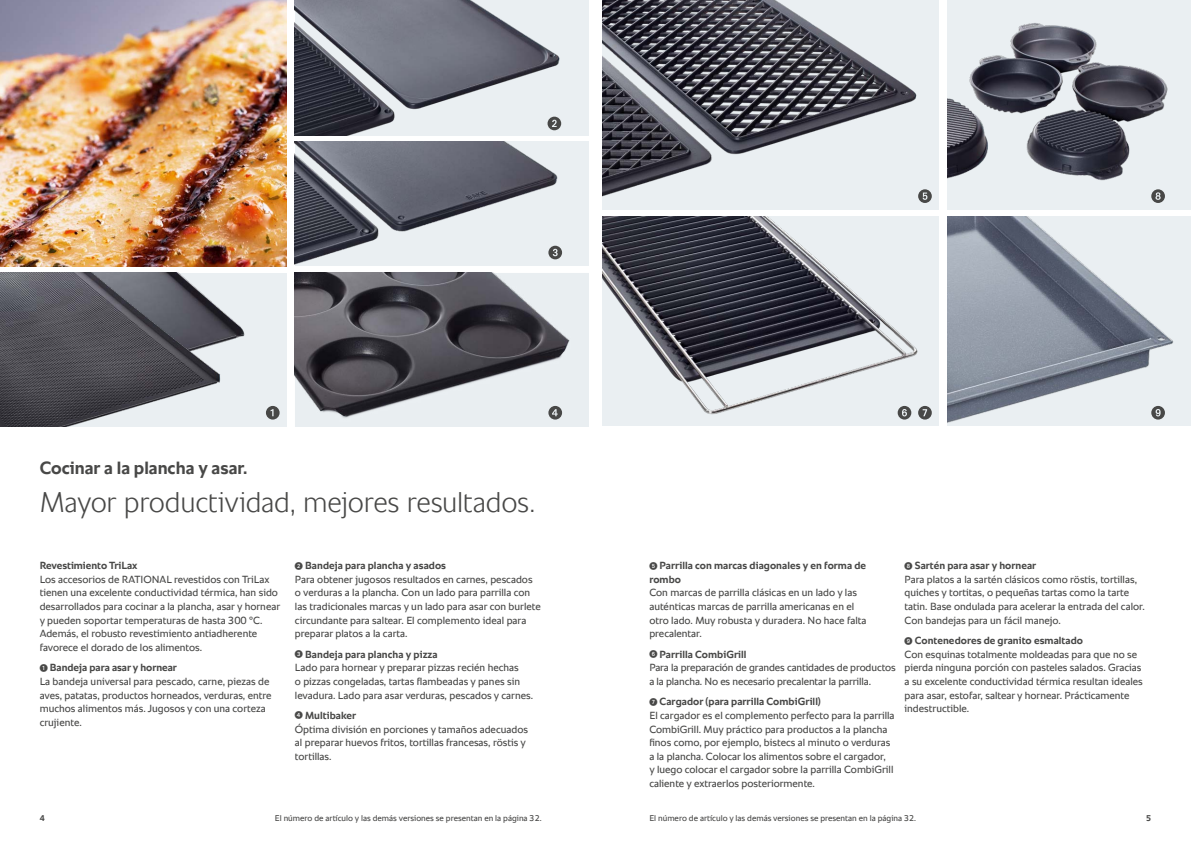
<style>
.page{position:relative;width:1191px;height:842px;background:#fff}
.page>*{position:absolute;margin:0;border:0;box-sizing:border-box;transform-origin:0 0}
.t1{font:300 29px "RATIONAL Sans TT";letter-spacing:-.01em;color:#484847}
.t2{font:700 18px "RATIONAL Sans TT";color:#484847}
.t3{font:10.5px/13.6px "RATIONAL Sans TT";color:#484847}
.t4{font:700 10.5px/13.6px "RATIONAL Sans TT";letter-spacing:.005em;color:#484847}
.t5{font:8.5px "RATIONAL Sans TT";color:#484847}
.t6{font:700 8.5px "RATIONAL Sans TT";color:#484847}
.s1{font-family:"European Pi One";font-size:8px}
.s2{font-weight:700}
.s3{font-family:"European Pi One";font-weight:400;font-size:8px}
</style>
<div class="page">
<img style="left:947px;top:0;width:244px;height:210px">
<svg style="left:1151px;top:189px;width:14px;height:14px"></svg>
<img style="left:602px;top:217px;width:336px;height:209px">
<svg style="left:897px;top:406px;width:14px;height:14px"></svg>
<svg style="left:918px;top:406px;width:13px;height:14px"></svg>
<img style="left:947px;top:217px;width:244px;height:209px">
<svg style="left:1151px;top:406px;width:14px;height:14px"></svg>
<img style="left:602px;top:0;width:336px;height:210px">
<svg style="left:918px;top:189px;width:13px;height:14px"></svg>
<img style="left:295px;top:0;width:293px;height:135px">
<svg style="left:547px;top:117px;width:14px;height:13px"></svg>
<div style="left:229px;top:273px;width:57px;height:153px;background:#eaeff2"></div>
<img style="left:0;top:273px;width:229px;height:153px">
<svg style="left:266px;top:406px;width:13px;height:14px"></svg>
<img style="left:295px;top:141px;width:293px;height:125px">
<svg style="left:548px;top:246px;width:14px;height:13px"></svg>
<img style="left:295px;top:273px;width:293px;height:153px">
<svg style="left:548px;top:406px;width:14px;height:14px"></svg>
<img style="left:0;top:0;width:286px;height:266px">
<h2 class="t2" style="left:40px;top:455px;width:209px">Cocinar a la plancha y asar.</h2>
<h1 class="t1" style="left:40px;top:481px;width:497px">Mayor productividad, mejores resultados.</h1>
<p class="t4" style="left:40px;top:559px;width:99px">Revestimiento TriLax</p>
<p class="t3" style="left:40px;top:572px;width:242px">Los accesorios de RATIONAL revestidos con TriLax tienen una excelente conductividad térmica, han sido desarrollados para cocinar a la plancha, asar y hornear y pueden soportar temperaturas de hasta 300 °C.<br>Además, el robusto revestimiento antiadherente favorece el dorado de los alimentos.</p>
<p class="t3" style="left:40px;top:661px;width:233px"><span class="s1">1</span> <span class="s2">Bandeja para asar y hornear<br></span>La bandeja universal para pescado, carne, piezas de aves, patatas, productos horneados, verduras, entre muchos alimentos más. Jugosos y con una corteza crujiente.</p>
<p class="t3" style="left:295px;top:559px;width:247px"><span class="s1">2</span> <span class="s2">Bandeja para plancha y asados<br></span>Para obtener jugosos resultados en carnes, pescados o verduras a la plancha. Con un lado para parrilla con las tradicionales marcas y un lado para asar con burlete circundante para saltear. El complemento ideal para preparar platos a la carta.</p>
<p class="t3" style="left:295px;top:647px;width:240px"><span class="s1">3</span> <span class="s2">Bandeja para plancha y pizza<br></span>Lado para hornear y preparar pizzas recién hechas<br>o pizzas congeladas, tartas flambeadas y panes sin levadura. Lado para asar verduras, pescados y carnes.</p>
<p class="t3" style="left:295px;top:709px;width:235px"><span class="s1">4</span> <span class="s2">Multibaker<br></span>Óptima división en porciones y tamaños adecuados al preparar huevos fritos, tortillas francesas, röstis y tortillas.</p>
<p class="t4" style="left:649px;top:559px;width:218px"><span class="s3">5</span> Parrilla con marcas diagonales y en forma de rombo</p>
<p class="t3" style="left:649px;top:586px;width:219px">Con marcas de parrilla clásicas en un lado y las auténticas marcas de parrilla americanas en el otro lado. Muy robusta y duradera. No hace falta precalentar.</p>
<p class="t3" style="left:649px;top:647px;width:248px"><span class="s1">6</span> <span class="s2">Parrilla CombiGrill<br></span>Para la preparación de grandes cantidades de productos a la plancha. No es necesario precalentar la parrilla.</p>
<p class="t3" style="left:649px;top:695px;width:247px"><span class="s1">7</span> <span class="s2">Cargador (para parrilla CombiGrill)<br></span>El cargador es el complemento perfecto para la parrilla CombiGrill. Muy práctico para productos a la plancha finos como, por ejemplo, bistecs al minuto o verduras a la plancha. Colocar los alimentos sobre el cargador,<br>y luego colocar el cargador sobre la parrilla CombiGrill caliente y extraerlos posteriormente.</p>
<p class="t3" style="left:904px;top:559px;width:242px"><span class="s1">8</span> <span class="s2">Sartén para asar y hornear<br></span>Para platos a la sartén clásicos como röstis, tortillas, quiches y tortitas, o pequeñas tartas como la tarte tatin. Base ondulada para acelerar la entrada del calor.<br>Con bandejas para un fácil manejo.</p>
<p class="t3" style="left:904px;top:634px;width:240px"><span class="s1">9</span> <span class="s2">Contenedores de granito esmaltado<br></span>Con esquinas totalmente moldeadas para que no se pierda ninguna porción con pasteles salados. Gracias a su excelente conductividad térmica resultan ideales para asar, estofar, saltear y hornear. Prácticamente indestructible.</p>
<p class="t6" style="left:40px;top:812px;width:7px">4</p>
<p class="t5" style="left:275px;top:812px;width:268px">El número de artículo y las demás versiones se presentan en la página 32.</p>
<p class="t5" style="left:649px;top:812px;width:268px">El número de artículo y las demás versiones se presentan en la página 32.</p>
<p class="t6" style="left:1146px;top:812px;width:7px">5</p>
</div>
